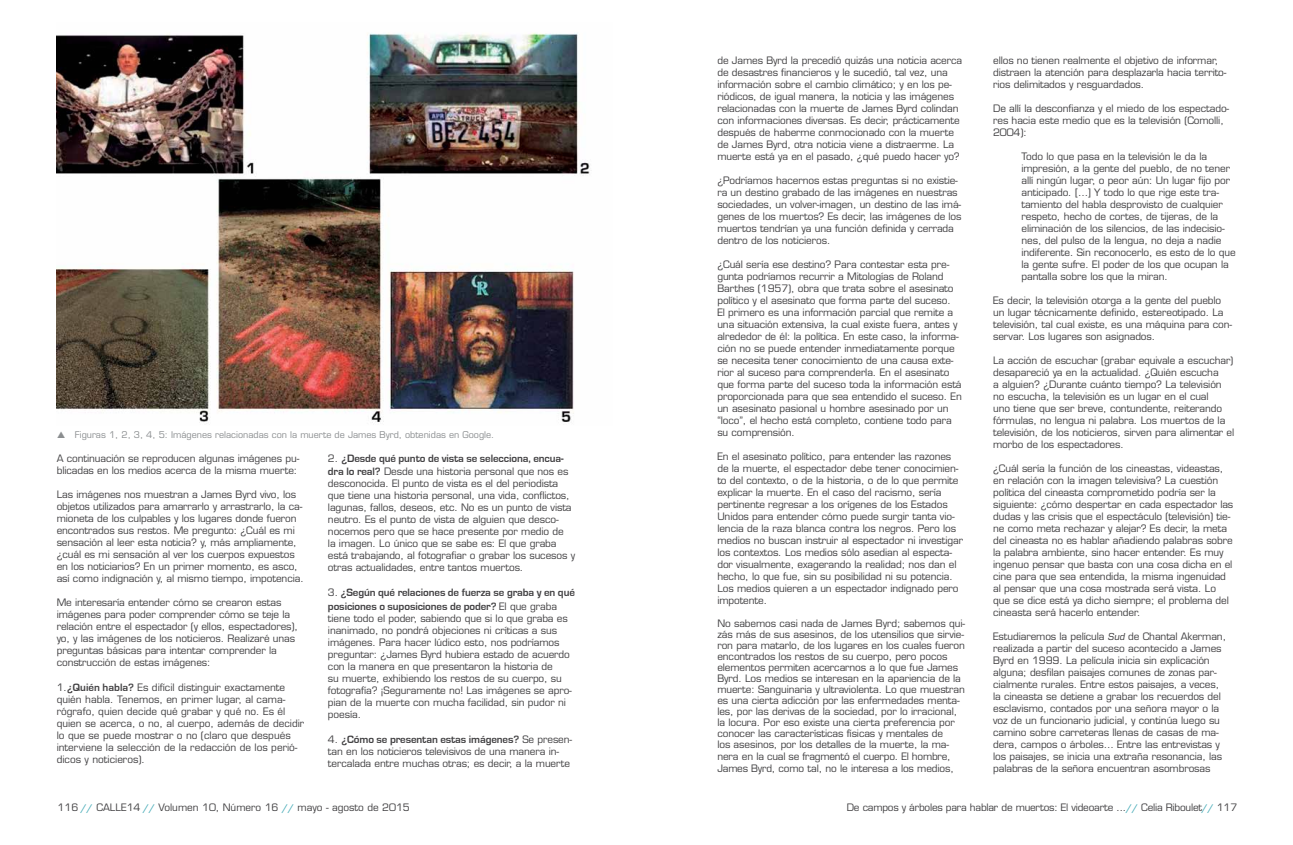
<style>
.page{position:relative;width:1293px;height:845px;background:#fff}
.page>*{position:absolute;margin:0;border:0;box-sizing:border-box;transform-origin:0 0}
.t1{font:700 11px/13.2px "Eurostile";letter-spacing:-.01em;color:#414042}
.t2{font:10px/12px "Eurostile";letter-spacing:-.01em;color:#414042}
.t3{font:9px "Eurostile";color:#8b8e90}
.s1{font-weight:700;font-size:11px}
.s2{font-weight:400;font-size:10px}
.s3{font-weight:700;color:#48acb8}
.s4{font-family:"Eurostile BQ";font-style:italic}
</style>
<div class="page">
<img style="left:56px;top:33px;width:534px;height:390px">
<p class="t3" style="left:75px;top:429px;width:421px">Figuras 1, 2, 3, 4, 5: Imágenes relacionadas con la muerte de James Byrd, obtenidas en Google.</p>
<p class="t2" style="left:57px;top:452px;width:244px">A continuación se reproducen algunas imágenes pu&shy;blicadas en los medios acerca de la misma muerte:</p>
<p class="t2" style="left:57px;top:488px;width:249px">Las imágenes nos muestran a James Byrd vivo, los objetos utilizados para amarrarlo y arrastrarlo, la ca&shy;mioneta de los culpables y los lugares donde fueron encontrados sus restos. Me pregunto: ¿Cuál es mi sensación al leer esta noticia? y, más ampliamente, ¿cuál es mi sensación al ver los cuerpos expuestos en los noticiarios? En un primer momento, es asco, así como indignación y, al mismo tiempo, impotencia.</p>
<p class="t2" style="left:57px;top:596px;width:243px">Me interesaría entender cómo se crearon estas imágenes para poder comprender cómo se teje la relación entre el espectador (y ellos, espectadores), yo, y las imágenes de los noticieros. Realizaré unas preguntas básicas para intentar comprender la construcción de estas imágenes:</p>
<p class="t2" style="left:57px;top:681px;width:249px">1.<span class="s1">¿Quién habla?</span> Es difícil distinguir exactamente quién habla. Tenemos, en primer lugar, al cama&shy;rógrafo, quien decide qué grabar y qué no. Es él quien se acerca, o no, al cuerpo, además de decidir lo que se puede mostrar o no (claro que después interviene la selección de la redacción de los perió&shy;dicos y noticieros).</p>
<p class="t1" style="left:328px;top:452px;width:237px"><span class="s2">2.</span> ¿Desde qué punto de vista se selecciona, encua-</p>
<p class="t2" style="left:328px;top:465px;width:249px"><span class="s1">dra lo real?</span> Desde una historia personal que nos es desconocida. El punto de vista es el del periodista que tiene una historia personal, una vida, conflictos, lagunas, fallos, deseos, etc. No es un punto de vista neutro. Es el punto de vista de alguien que desco&shy;nocemos pero que se hace presente por medio de<br>la imagen. Lo único que se sabe es: El que graba está trabajando, al fotografiar o grabar los sucesos y otras actualidades, entre tantos muertos.</p>
<p class="t1" style="left:328px;top:586px;width:248px"><span class="s2">3.</span> ¿Según qué relaciones de fuerza se graba y en qué posiciones o suposiciones de poder? <span class="s2">El que graba</span></p>
<p class="t2" style="left:328px;top:612px;width:245px">tiene todo el poder, sabiendo que si lo que graba es inanimado, no pondrá objeciones ni críticas a sus imágenes. Para hacer lúdico esto, nos podríamos preguntar: ¿James Byrd hubiera estado de acuerdo con la manera en que presentaron la historia de<br>su muerte, exhibiendo los restos de su cuerpo, su fotografía? ¡Seguramente no! Las imágenes se apro&shy;pian de la muerte con mucha facilidad, sin pudor ni poesía.</p>
<p class="t1" style="left:328px;top:733px;width:246px"><span class="s2">4.</span> ¿Cómo se presentan estas imágenes? <span class="s2">Se presen-</span></p>
<p class="t2" style="left:328px;top:745px;width:244px">tan en los noticieros televisivos de una manera in&shy;tercalada entre muchas otras; es decir, a la muerte</p>
<p class="t2" style="left:58px;top:801px;width:354px">116 <span class="s3">//</span> CALLE14 <span class="s3">//</span> Volumen 10, Número 16 <span class="s3">//</span> mayo - agosto de 2015</p>
<p class="t2" style="left:993px;top:55px;width:235px">ellos no tienen realmente el objetivo de informar, distraen la atención para desplazarla hacia territo&shy;rios delimitados y resguardados.</p>
<p class="t2" style="left:993px;top:103px;width:237px">De allí la desconfianza y el miedo de los espectado&shy;res hacia este medio que es la televisión (Comolli,<br>2004):</p>
<p class="t2" style="left:1021px;top:151px;width:216px">Todo lo que pasa en la televisión le da la impresión, a la gente del pueblo, de no tener allí ningún lugar, o peor aún: Un lugar fijo por anticipado. […] Y todo lo que rige este tra&shy;tamiento del habla desprovisto de cualquier respeto, hecho de cortes, de tijeras, de la eliminación de los silencios, de las indecisio&shy;nes, del pulso de la lengua, no deja a nadie indiferente. Sin reconocerlo, es esto de lo que la gente sufre. El poder de los que ocupan la pantalla sobre los que la miran.</p>
<p class="t2" style="left:993px;top:295px;width:240px">Es decir, la televisión otorga a la gente del pueblo un lugar técnicamente definido, estereotipado. La televisión, tal cual existe, es una máquina para con&shy;servar. Los lugares son asignados.</p>
<p class="t2" style="left:993px;top:355px;width:243px">La acción de escuchar (grabar equivale a escuchar) desapareció ya en la actualidad. ¿Quién escucha<br>a alguien? ¿Durante cuánto tiempo? La televisión no escucha, la televisión es un lugar en el cual<br>uno tiene que ser breve, contundente, reiterando fórmulas, no lengua ni palabra. Los muertos de la televisión, de los noticieros, sirven para alimentar el morbo de los espectadores.</p>
<p class="t2" style="left:993px;top:463px;width:242px">¿Cuál sería la función de los cineastas, videastas, en relación con la imagen televisiva? La cuestión política del cineasta comprometido podría ser la siguiente: ¿cómo despertar en cada espectador las dudas y las crisis que el espectáculo (televisión) tie&shy;ne como meta rechazar y alejar? Es decir, la meta del cineasta no es hablar añadiendo palabras sobre la palabra ambiente, sino hacer entender. Es muy ingenuo pensar que basta con una cosa dicha en el cine para que sea entendida, la misma ingenuidad al pensar que una cosa mostrada será vista. Lo que se dice está ya dicho siempre; el problema del cineasta será hacerlo entender.</p>
<p class="t2" style="left:993px;top:631px;width:234px">Estudiaremos la película <span class="s4">Sud</span> de Chantal Akerman, realizada a partir del suceso acontecido a James Byrd en 1999. La película inicia sin explicación alguna; desfilan paisajes comunes de zonas par&shy;cialmente rurales. Entre estos paisajes, a veces, la cineasta se detiene a grabar los recuerdos del esclavismo, contados por una señora mayor o la voz de un funcionario judicial, y continúa luego su camino sobre carreteras llenas de casas de ma&shy;dera, campos o árboles… Entre las entrevistas y los paisajes, se inicia una extraña resonancia, las palabras de la señora encuentran asombrosas</p>
<p class="t2" style="left:717px;top:55px;width:246px">de James Byrd la precedió quizás una noticia acerca de desastres financieros y le sucedió, tal vez, una información sobre el cambio climático; y en los pe&shy;riódicos, de igual manera, la noticia y las imágenes relacionadas con la muerte de James Byrd colindan con informaciones diversas. Es decir, prácticamente después de haberme conmocionado con la muerte de James Byrd, otra noticia viene a distraerme. La muerte está ya en el pasado, ¿qué puedo hacer yo?</p>
<p class="t2" style="left:717px;top:175px;width:246px">¿Podríamos hacernos estas preguntas si no existie&shy;ra un destino grabado de las imágenes en nuestras sociedades, un volver-imagen, un destino de las imá&shy;genes de los muertos? Es decir, las imágenes de los muertos tendrían ya una función definida y cerrada dentro de los noticieros.</p>
<p class="t2" style="left:717px;top:259px;width:246px">¿Cuál sería ese destino? Para contestar esta pre&shy;gunta podríamos recurrir a Mitologías de Roland Barthes (1957), obra que trata sobre el asesinato político y el asesinato que forma parte del suceso.<br>El primero es una información parcial que remite a una situación extensiva, la cual existe fuera, antes y alrededor de él: la política. En este caso, la informa&shy;ción no se puede entender inmediatamente porque se necesita tener conocimiento de una causa exte&shy;rior al suceso para comprenderla. En el asesinato que forma parte del suceso toda la información está proporcionada para que sea entendido el suceso. En un asesinato pasional u hombre asesinado por un “loco”, el hecho está completo, contiene todo para su comprensión.</p>
<p class="t2" style="left:717px;top:451px;width:247px">En el asesinato político, para entender las razones de la muerte, el espectador debe tener conocimien&shy;to del contexto, o de la historia, o de lo que permite explicar la muerte. En el caso del racismo, sería pertinente regresar a los orígenes de los Estados Unidos para entender cómo puede surgir tanta vio&shy;lencia de la raza blanca contra los negros. Pero los medios no buscan instruir al espectador ni investigar los contextos. Los medios sólo asedian al especta&shy;dor visualmente, exagerando la realidad; nos dan el hecho, lo que fue, sin su posibilidad ni su potencia.<br>Los medios quieren a un espectador indignado pero impotente.</p>
<p class="t2" style="left:717px;top:618px;width:249px;line-height:11px">No sabemos casi nada de James Byrd; sabemos qui&shy;zás más de sus asesinos, de los utensilios que sirvie&shy;ron para matarlo, de los lugares en los cuales fueron encontrados los restos de su cuerpo, pero pocos elementos permiten acercarnos a lo que fue James Byrd. Los medios se interesan en la apariencia de la muerte: Sanguinaria y ultraviolenta. Lo que muestran es una cierta adicción por las enfermedades menta&shy;les, por las derivas de la sociedad, por lo irracional, la locura. Por eso existe una cierta preferencia por conocer las características físicas y mentales de<br>los asesinos, por los detalles de la muerte, la ma-</p>
<p class="t2" style="left:717px;top:751px;width:238px">nera en la cual se fragmentó el cuerpo. El hombre,<br>James Byrd, como tal, no le interesa a los medios,</p>
<p class="t2" style="left:847px;top:801px;width:392px">De campos y árboles para hablar de muertos: El videoarte ...<span class="s3">//</span> Celia Riboulet<span class="s3">//</span> 117</p>
</div>
